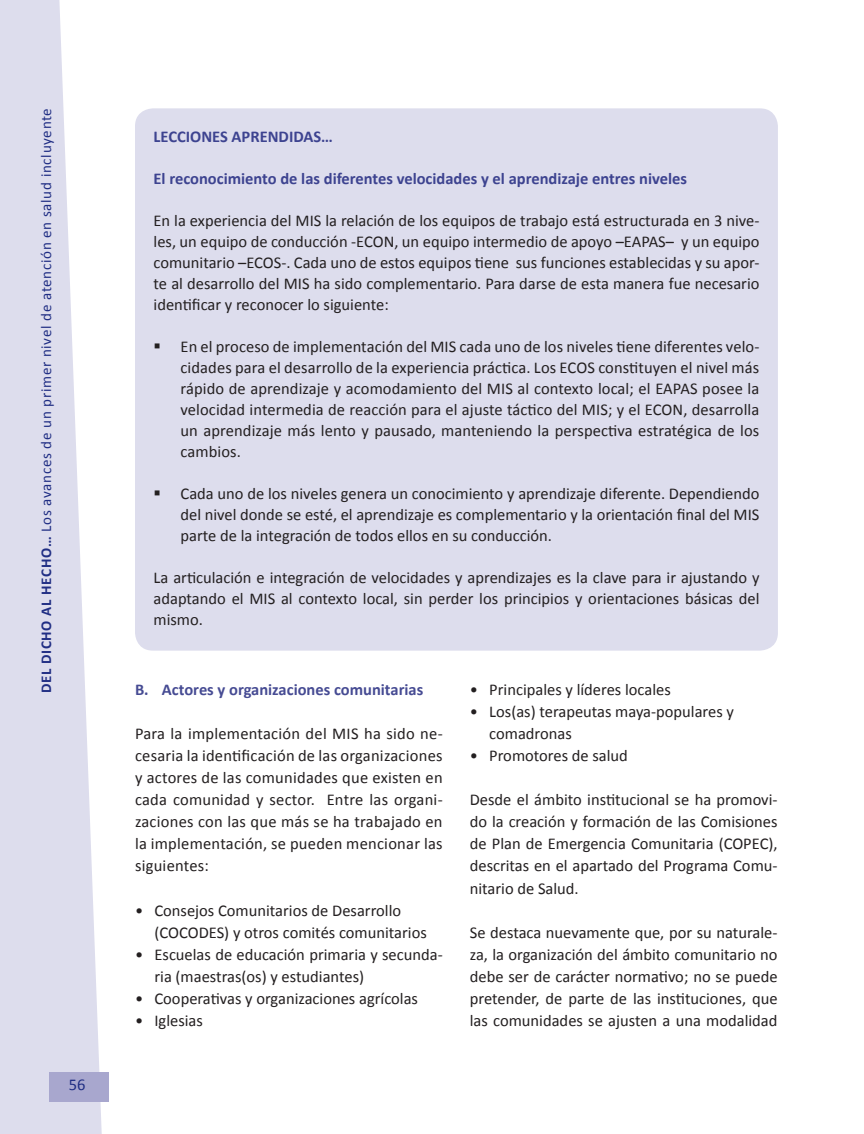
<style>
.page{position:relative;width:864px;height:1134px;background:#fff}
.page>*{position:absolute;margin:0;border:0;box-sizing:border-box;transform-origin:0 0}
.INDENTADO_bullet_l{font:16.5px/22px "Calibri";color:#231f20;text-align:justify}
.LECCIONES_aprendid{font:700 16.5px "Calibri";color:#3d4390}
.SUBTITULO_A__B__C_gr{font:700 16.5px "Calibri";color:#464b93}
.t1{font:16.5px "Calibri";color:#202e84}
.t2{font:15px "Calibri";letter-spacing:.045em;color:#202e84}
.s1{font-weight:700}
</style>
<div class="page">
<svg style="left:0;top:0;width:102px;height:1134px;fill:#dddded"></svg>
<div style="left:49px;top:1072px;width:60px;height:29px;background:#a8a7ce"></div>
<div style="left:135px;top:108px;width:643px;height:543px;background:#dddded;border-radius:18px"></div>
<p class="t2" style="left:37px;top:693px;width:587px;rotate:-90deg"><span class="s1">DEL DICHO AL HECHO…</span> Los avances de un primer nivel de atención en salud incluyente</p>
<p class="t1" style="left:69px;top:1074px;width:18px">56</p>
<p class="LECCIONES_aprendid" style="left:154px;top:126px;width:181px">LECCIONES APRENDIDAS…</p>
<p class="LECCIONES_aprendid" style="left:154px;top:168px;width:535px">El reconocimiento de las diferentes velocidades y el aprendizaje entres niveles</p>
<p class="INDENTADO_bullet_l" style="left:154px;top:209px;width:607px;line-height:21px">En la experiencia del MIS la relación de los equipos de trabajo está estructurada en 3 nive&shy;les, un equipo de conducción -ECON, un equipo intermedio de apoyo –EAPAS– y un equipo comunitario –ECOS-. Cada uno de estos equipos tiene sus funciones establecidas y su apor&shy;te al desarrollo del MIS ha sido complementario. Para darse de esta manera fue necesario identificar y reconocer lo siguiente:</p>
<p class="INDENTADO_bullet_l" style="left:181px;top:335px;width:581px;line-height:21px;text-indent:-27px">▪ En el proceso de implementación del MIS cada uno de los niveles tiene diferentes velo&shy;cidades para el desarrollo de la experiencia práctica. Los ECOS constituyen el nivel más rápido de aprendizaje y acomodamiento del MIS al contexto local; el EAPAS posee la velocidad intermedia de reacción para el ajuste táctico del MIS; y el ECON, desarrolla un aprendizaje más lento y pausado, manteniendo la perspectiva estratégica de los cambios.</p>
<p class="INDENTADO_bullet_l" style="left:181px;top:482px;width:580px;line-height:21px;text-indent:-27px">▪ Cada uno de los niveles genera un conocimiento y aprendizaje diferente. Dependiendo del nivel donde se esté, el aprendizaje es complementario y la orientación final del MIS parte de la integración de todos ellos en su conducción.</p>
<p class="INDENTADO_bullet_l" style="left:154px;top:566px;width:607px;line-height:21px">La articulación e integración de velocidades y aprendizajes es la clave para ir ajustando y adaptando el MIS al contexto local, sin perder los principios y orientaciones básicas del mismo.</p>
<p class="SUBTITULO_A__B__C_gr" style="left:135px;top:679px;width:290px">B. Actores y organizaciones comunitarias</p>
<p class="INDENTADO_bullet_l" style="left:135px;top:722px;width:309px">Para la implementación del MIS ha sido ne&shy;cesaria la identificación de las organizaciones y actores de las comunidades que existen en cada comunidad y sector. Entre las organi&shy;zaciones con las que más se ha trabajado en la implementación, se pueden mencionar las siguientes:</p>
<p class="INDENTADO_bullet_l" style="left:135px;top:898px;width:268px">• Consejos Comunitarios de Desarrollo</p>
<p class="INDENTADO_bullet_l" style="left:155px;top:920px;width:274px">(COCODES) y otros comités comunitarios</p>
<p class="INDENTADO_bullet_l" style="left:154px;top:942px;width:290px;text-indent:-19px">• Escuelas de educación primaria y secunda&shy;ria (maestras(os) y estudiantes)</p>
<p class="INDENTADO_bullet_l" style="left:135px;top:987px;width:285px">• Cooperativas y organizaciones agrícolas</p>
<p class="INDENTADO_bullet_l" style="left:135px;top:1009px;width:70px">• Iglesias</p>
<p class="INDENTADO_bullet_l" style="left:470px;top:678px;width:203px">• Principales y líderes locales</p>
<p class="INDENTADO_bullet_l" style="left:470px;top:700px;width:266px">• Los(as) terapeutas maya-populares y</p>
<p class="INDENTADO_bullet_l" style="left:489px;top:722px;width:84px">comadronas</p>
<p class="INDENTADO_bullet_l" style="left:470px;top:744px;width:160px">• Promotores de salud</p>
<p class="INDENTADO_bullet_l" style="left:470px;top:788px;width:309px">Desde el ámbito institucional se ha promovi&shy;do la creación y formación de las Comisiones de Plan de Emergencia Comunitaria (COPEC), descritas en el apartado del Programa Comu&shy;nitario de Salud.</p>
<p class="INDENTADO_bullet_l" style="left:470px;top:920px;width:309px">Se destaca nuevamente que, por su naturale&shy;za, la organización del ámbito comunitario no debe ser de carácter normativo; no se puede pretender, de parte de las instituciones, que las comunidades se ajusten a una modalidad</p>
</div>
